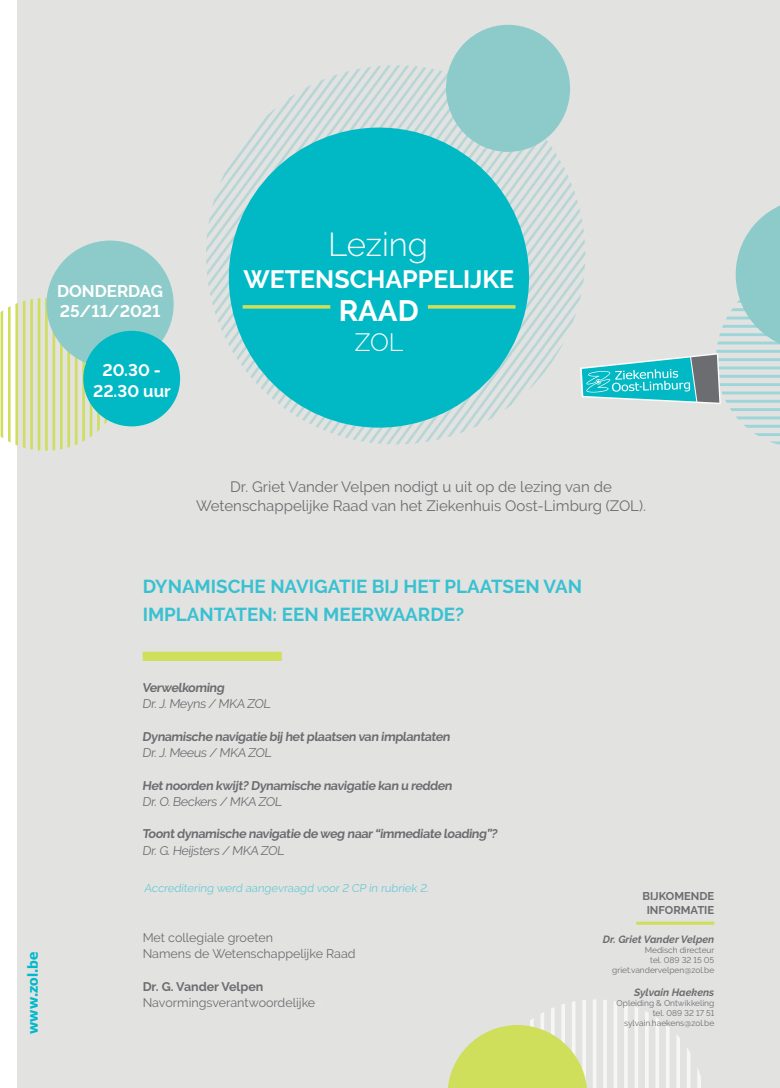
<style>
.page{position:relative;width:780px;height:1088px;background:#fff}
.page>*{position:absolute;margin:0;border:0;box-sizing:border-box;transform-origin:0 0}
.t1{font:300 33.12px "Raleway";color:#fff}
.t2{font:700 29.38px "Raleway";color:#fff}
.t3{font:700 25px "Raleway";color:#fff}
.t4{font:300 25px "Raleway";color:#fff}
.t5{font:700 18.75px/27.5px "Raleway";color:#39c1d1}
.t6{font:700 16.88px/20.2px "Raleway";color:#fff;text-align:center}
.t7{font:15px/18.8px "Raleway";color:#6c6d70;text-align:center}
.t8{font:700 13.75px "Tahoma";color:#00b9cb}
.t9{font:12.5px/16.2px "Raleway";color:#6c6d70}
.t10{font:700 12.5px "Raleway";letter-spacing:-.03em;color:#6c6d70}
.t11{font:11.25px "Raleway";color:#68cad4}
.t12{font:700 11.25px/13.9px "Raleway";color:#6c6d70;text-align:center}
.t13{font:italic 700 10.5px "Raleway";color:#6c6d70}
.t14{font:8.38px/10px "Raleway";color:#6c6d70;text-align:right}
.s1{font-weight:700}
.s2{font-style:italic;color:#e6e7e9}
</style>
<div class="page">
<div style="left:18px;top:0;width:762px;height:1088px;background:#e2e2e1"></div>
<svg style="left:377px;top:182px;width:195px;height:262px"></svg>
<svg style="left:295px;top:112px;width:227px;height:305px"></svg>
<svg style="left:236px;top:72px;width:214px;height:288px"></svg>
<svg style="left:210px;top:66px;width:171px;height:231px"></svg>
<div style="left:229px;top:128px;width:300px;height:300px;background:#00b9c5;border-radius:50%"></div>
<div style="left:446px;top:25px;width:124px;height:127px;background:#8ccbca;border-radius:50%"></div>
<svg style="left:243px;top:305px;width:87px;height:4px"></svg>
<svg style="left:428px;top:305px;width:7px;height:4px"></svg>
<svg style="left:645px;top:1011px;width:3px;height:77px"></svg>
<svg style="left:635px;top:1007px;width:3px;height:81px"></svg>
<svg style="left:666px;top:1025px;width:3px;height:63px"></svg>
<svg style="left:624px;top:1003px;width:3px;height:85px"></svg>
<svg style="left:614px;top:1001px;width:3px;height:87px"></svg>
<svg style="left:603px;top:1000px;width:4px;height:88px"></svg>
<svg style="left:655px;top:1017px;width:4px;height:71px"></svg>
<svg style="left:687px;top:1048px;width:3px;height:40px"></svg>
<svg style="left:676px;top:1035px;width:4px;height:53px"></svg>
<svg style="left:697px;top:1068px;width:4px;height:20px"></svg>
<svg style="left:447px;top:999px;width:149px;height:89px"></svg>
<svg style="left:1px;top:298px;width:121px;height:153px"></svg>
<div style="left:46px;top:241px;width:128px;height:127px;background:#8ccbca;border-radius:50%"></div>
<div style="left:83px;top:331px;width:97px;height:95px;background:#00b9c5;border-radius:50%"></div>
<svg style="left:435px;top:199px;width:345px;height:245px"></svg>
<div style="left:143px;top:652px;width:139px;height:9px;background:#cfde5b"></div>
<svg style="left:636px;top:921px;width:78px;height:4px"></svg>
<h3 class="t6" style="left:57px;top:281px;width:108px;text-align:left">DONDERDAG<br>25/11/2021</h3>
<h3 class="t6" style="left:93px;top:360px;width:79px">20.30 -<br>22.30 uur</h3>
<h1 class="t1" style="left:328px;top:225px;width:101px">Lezing</h1>
<h3 class="t3" style="left:243px;top:265px;width:272px">WETENSCHAPPELIJKE</h3>
<h2 class="t2" style="left:339px;top:294px;width:81px">RAAD</h2>
<h3 class="t4" style="left:355px;top:327px;width:50px">ZOL</h3>
<p class="t8" style="left:23px;top:1034px;width:84px;rotate:-90deg">www.zol.be</p>
<p class="t7" style="left:196px;top:477px;width:451px">Dr. Griet Vander Velpen nodigt u uit op de lezing van de<br>Wetenschappelijke Raad van het Ziekenhuis Oost-Limburg (ZOL).</p>
<h3 class="t5" style="left:143px;top:573px;width:441px">DYNAMISCHE NAVIGATIE BIJ HET PLAATSEN VAN<br>IMPLANTATEN: EEN MEERWAARDE?</h3>
<p class="t10" style="left:142px;top:681px;width:85px">Verwelkoming</p>
<p class="t9" style="left:142px;top:696px;width:131px">Dr.J.Meyns / MKA ZOL</p>
<p class="t10" style="left:142px;top:729px;width:311px">Dynamische navigatie bij het plaatsen van implantaten</p>
<p class="t9" style="left:142px;top:744px;width:132px">Dr.J.Meeus / MKA ZOL</p>
<p class="t10" style="left:142px;top:778px;width:313px">Het noorden kwijt? Dynamische navigatie kan u redden</p>
<p class="t9" style="left:142px;top:793px;width:143px">Dr.O.Beckers / MKA ZOL</p>
<p class="t10" style="left:142px;top:827px;width:358px">Toont dynamische navigatie de weg naar“immediate loading”?</p>
<p class="t9" style="left:142px;top:842px;width:145px">Dr.G.Heijsters / MKA ZOL</p>
<p class="t11" style="left:144px;top:881px;width:288px">Accreditering werd aangevraagd voor 2 CP in rubriek 2.</p>
<p class="t9" style="left:143px;top:929px;width:214px">Met collegiale groeten<br>Namens de Wetenschappelijke Raad</p>
<p class="t9" style="left:143px;top:978px;width:186px"><span class="s1">Dr. G. Vander Velpen<br></span>Navormingsverantwoordelijke<span class="s2">A</span></p>
<p class="t12" style="left:642px;top:889px;width:73px">BIJKOMENDE<br>INFORMATIE</p>
<p class="t13" style="left:602px;top:933px;width:113px">Dr. Griet Vander Velpen</p>
<p class="t14" style="left:612px;top:945px;width:104px">Medisch directeur<br>tel. 089 32 15 05 griet.vandervelpen@zol.be</p>
<p class="t13" style="left:634px;top:986px;width:82px">Sylvain Haekens</p>
<p class="t14" style="left:616px;top:998px;width:99px">Opleiding &amp; Ontwikkeling tel. 089 32 17 51 sylvain.haekens@zol.be</p>
</div>
